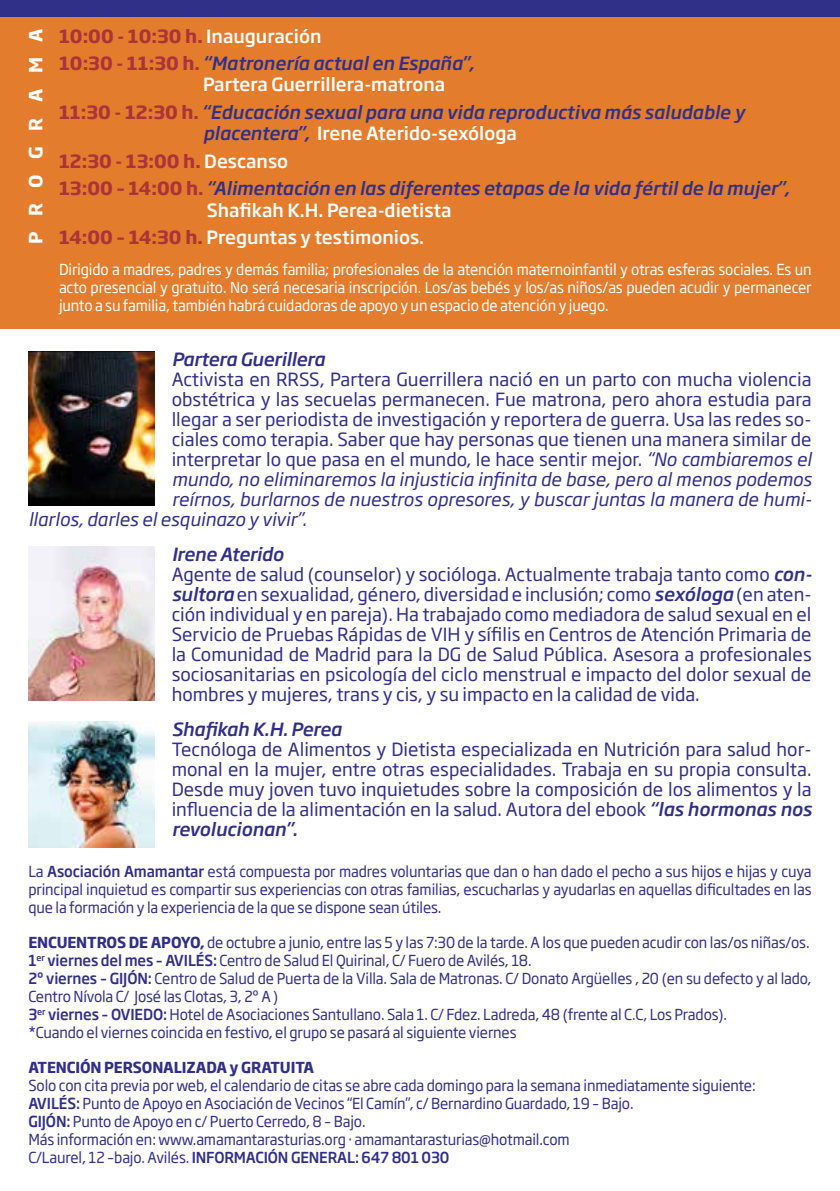
<style>
.page{position:relative;width:840px;height:1191px;background:#fff}
.page>*{position:absolute;margin:0;border:0;box-sizing:border-box;transform-origin:0 0}
.t1{font:18px/20px "Soho Gothic Pro";color:#313089}
.t2{font:italic 500 18px/27.2px "Soho Gothic Pro";color:#313089}
.t3{font:italic 18px "Soho Gothic Pro";color:#313089}
.t4{font:500 18px/27.2px "Soho Gothic Pro";color:#fff}
.t5{font:700 18px "Soho Gothic Pro";letter-spacing:.86em;color:#fff}
.t6{font:15px/18px "Soho Gothic Pro";letter-spacing:-.01em;color:#313089;scale:.95 1}
.t7{font:15px/18px "Soho Gothic Pro";letter-spacing:-.01em;color:#fff;text-align:justify;scale:.95 1}
.t8{font:700 15px "Soho Gothic Pro";letter-spacing:-.01em;color:#313089;scale:.95 1}
.s1{font-weight:700;font-style:normal;color:#aa3439}
.s2{font-style:normal;color:#fff}
.s3{font-weight:700;color:#aa3439}
.s4{font-style:italic}
.s5{font-weight:500;font-style:italic}
.s6{font-weight:500}
.s7{font-weight:700}
</style>
<div class="page">
<div style="left:0;top:0;width:839px;height:17px;background:#313089"></div>
<div style="left:0;top:17px;width:839px;height:312px;background:#e47c2d"></div>
<img style="left:28px;top:351px;width:126px;height:155px">
<img style="left:28px;top:547px;width:126px;height:154px">
<img style="left:28px;top:722px;width:126px;height:125px">
<p class="t5" style="left:22px;top:244px;width:217px;rotate:-90deg">PROGRAMA</p>
<p class="t2" style="left:59px;top:21px;width:417px"><span class="s1">10:00 - 10:30 h.</span> <span class="s2">Inauguración<br></span><span class="s1">10:30 - 11:30 h.</span> “Matronería actual en España”,</p>
<p class="t2" style="left:59px;top:70px;width:686px;text-indent:144px"><span class="s2">Partera Guerrillera-matrona<br></span><span class="s1">11:30 - 12:30 h.</span> “Educación sexual para una vida reproductiva más saludable y</p>
<p class="t2" style="left:59px;top:119px;width:732px;text-indent:144px">placentera”, <span class="s2">Irene Aterido-sexóloga<br></span><span class="s1">12:30 - 13:00 h.</span> <span class="s2">Descanso<br></span><span class="s1">13:00 – 14:00 h.</span> “Alimentación en las diferentes etapas de la vida fértil de la mujer”,</p>
<p class="t4" style="left:59px;top:195px;width:394px;text-indent:148px">Shafikah K.H. Perea-dietista<br><span class="s3">14:00 – 14:30 h.</span> Preguntas y testimonios.</p>
<p class="t7" style="left:59px;top:260px;width:793px">Dirigido a madres, padres y demás familia; profesionales de la atención maternoinfantil y otras esferas sociales. Es un acto presencial y gratuito. No será necesaria inscripción. Los/as bebés y los/as niños/as pueden acudir y permanecer junto a su familia, también habrá cuidadoras de apoyo y un espacio de atención y juego.</p>
<p class="t2" style="left:171px;top:344px;width:154px">Partera Guerillera</p>
<p class="t1" style="left:171px;top:368px;width:641px">Activista en RRSS, Partera Guerrillera nació en un parto con mucha violencia</p>
<p class="t1" style="left:171px;top:388px;width:641px">obstétrica y las secuelas permanecen. Fue matrona, pero ahora estudia para</p>
<p class="t1" style="left:171px;top:408px;width:641px">llegar a ser periodista de investigación y reportera de guerra. Usa las redes so-</p>
<p class="t1" style="left:171px;top:428px;width:641px">ciales como terapia. Saber que hay personas que tienen una manera similar de</p>
<p class="t1" style="left:171px;top:448px;width:641px">interpretar lo que pasa en el mundo, le hace sentir mejor. <span class="s4">“No cambiaremos el</span></p>
<p class="t3" style="left:171px;top:465px;width:641px">mundo, no eliminaremos la injusticia infinita de base, pero al menos podemos</p>
<p class="t3" style="left:171px;top:485px;width:641px">reírnos, burlarnos de nuestros opresores, y buscar juntas la manera de humi-</p>
<p class="t3" style="left:28px;top:505px;width:280px">llarlos, darles el esquinazo y vivir”.</p>
<p class="t1" style="left:171px;top:543px;width:641px"><span class="s5">Irene Aterido<br></span>Agente de salud (counselor) y socióloga. Actualmente trabaja tanto como <span class="s5">con&shy;sultora</span> en sexualidad, género, diversidad e inclusión; como <span class="s5">sexóloga</span> (en aten&shy;ción individual y en pareja). Ha trabajado como mediadora de salud sexual en el Servicio de Pruebas Rápidas de VIH y sífilis en Centros de Atención Primaria de la Comunidad de Madrid para la DG de Salud Pública. Asesora a profesionales sociosanitarias en psicología del ciclo menstrual e impacto del dolor sexual de hombres y mujeres, trans y cis, y su impacto en la calidad de vida.</p>
<p class="t2" style="left:171px;top:715px;width:171px">Shafikah K.H. Perea</p>
<p class="t1" style="left:171px;top:738px;width:641px;text-align:justify">Tecnóloga de Alimentos y Dietista especializada en Nutrición para salud hor&shy;monal en la mujer, entre otras especialidades. Trabaja en su propia consulta.<br>Desde muy joven tuvo inquietudes sobre la composición de los alimentos y la influencia de la alimentación en la salud. Autora del ebook <span class="s5">“las hormonas nos revolucionan”.</span></p>
<p class="t6" style="left:28px;top:861px;width:825px;text-align:justify">La <span class="s6">Asociación Amamantar</span> está compuesta por madres voluntarias que dan o han dado el pecho a sus hijos e hijas y cuya principal inquietud es compartir sus experiencias con otras familias, escucharlas y ayudarlas en aquellas dificultades en las que la formación y la experiencia de la que se dispone sean útiles.</p>
<p class="t6" style="left:28px;top:932px;width:825px"><span class="s7">ENCUENTROS DE APOYO,</span> de octubre a junio, entre las 5 y las 7:30 de la tarde. A los que pueden acudir con las/os niñas/os.<br><span class="s6">1</span><sup>er</sup> <span class="s6">viernes del mes – AVILÉS:</span> Centro de Salud El Quirinal, C/ Fuero de Avilés, 18.<br><span class="s6">2º viernes – GIJÓN:</span> Centro de Salud de Puerta de la Villa. Sala de Matronas. C/ Donato Argüelles , 20 (en su defecto y al lado, Centro Nívola C/ José las Clotas, 3, 2º A )<br><span class="s6">3</span><sup>er</sup> <span class="s6">viernes – OVIEDO:</span> Hotel de Asociaciones Santullano. Sala 1. C/ Fdez. Ladreda, 48 (frente al C.C, Los Prados).<br>*Cuando el viernes coincida en festivo, el grupo se pasará al siguiente viernes</p>
<p class="t8" style="left:28px;top:1055px;width:302px">ATENCIÓN PERSONALIZADA y GRATUITA</p>
<p class="t6" style="left:28px;top:1075px;width:766px">Solo con cita previa por web, el calendario de citas se abre cada domingo para la semana inmediatamente siguiente:<br><span class="s6">AVILÉS:</span> Punto de Apoyo en Asociación de Vecinos “El Camín”, c/ Bernardino Guardado, 19 – Bajo.<br><span class="s6">GIJÓN:</span> Punto de Apoyo en c/ Puerto Cerredo, 8 – Bajo.<br>Más información en: www.amamantarasturias.org · amamantarasturias@hotmail.com<br>C/Laurel, 12 –bajo. Avilés. <span class="s6">INFORMACIÓN GENERAL: 647 801 030</span></p>
</div>
